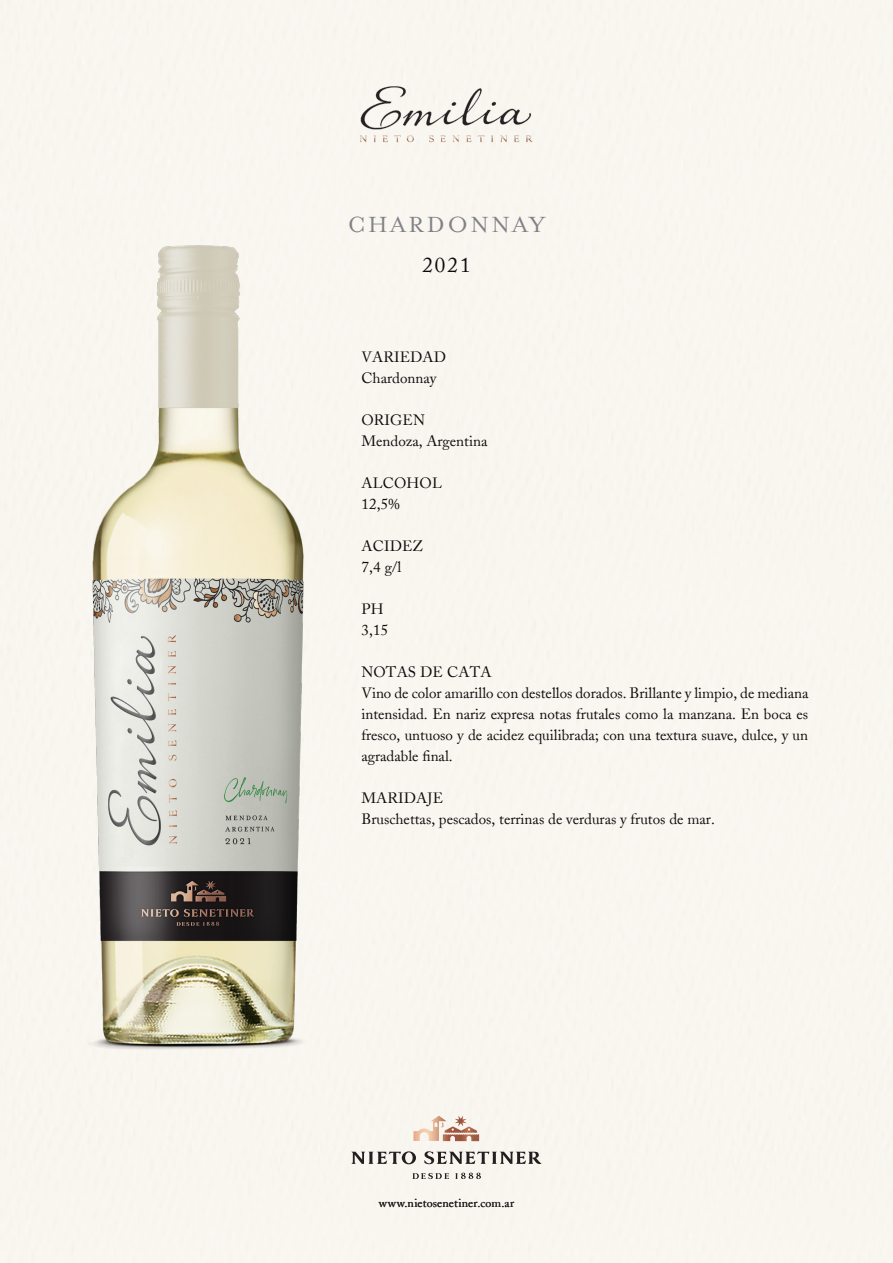
<style>
.page{position:relative;width:893px;height:1263px;background:#fff}
.page>*{position:absolute;margin:0;border:0;box-sizing:border-box;transform-origin:0 0}
.t1{font:25.5px "Mrs Eaves Roman";letter-spacing:.1em;color:#808285}
.t2{font:21px "Adobe Caslon";color:#110a0c}
.t3{font:15px/21px "Adobe Caslon";color:#110a0c;text-align:justify}
.t4{font:12px "Adobe Caslon";letter-spacing:.015em;color:#231f20}
</style>
<div class="page">
<svg style="left:413px;top:1116px;width:66px;height:25px"></svg>
<svg style="left:351px;top:1151px;width:191px;height:28px"></svg>
<img style="left:69px;top:227px;width:261px;height:839px">
<img style="left:358px;top:85px;width:177px;height:58px">
<p class="t1" style="left:348px;top:213px;width:199px">CHARDONNAY</p>
<p class="t2" style="left:422px;top:252px;width:50px">2021</p>
<p class="t3" style="left:361px;top:347px;width:86px">VARIEDAD</p>
<p class="t3" style="left:361px;top:368px;width:76px">Chardonnay</p>
<p class="t3" style="left:361px;top:410px;width:65px">ORIGEN</p>
<p class="t3" style="left:361px;top:431px;width:127px">Mendoza, Argentina</p>
<p class="t3" style="left:361px;top:473px;width:82px">ALCOHOL</p>
<p class="t3" style="left:361px;top:494px;width:40px">12,5%</p>
<p class="t3" style="left:361px;top:536px;width:63px">ACIDEZ</p>
<p class="t3" style="left:361px;top:557px;width:41px">7,4 g/l</p>
<p class="t3" style="left:361px;top:599px;width:24px">PH</p>
<p class="t3" style="left:361px;top:620px;width:28px">3,15</p>
<p class="t3" style="left:361px;top:662px;width:132px">NOTAS DE CATA</p>
<p class="t3" style="left:361px;top:683px;width:448px">Vino de color amarillo con destellos dorados. Brillante y limpio, de mediana intensidad. En nariz expresa notas frutales como la manzana. En boca es fresco, untuoso y de acidez equilibrada; con una textura suave, dulce, y un agradable final.</p>
<p class="t3" style="left:361px;top:788px;width:83px">MARIDAJE</p>
<p class="t3" style="left:361px;top:809px;width:355px">Bruschettas, pescados, terrinas de verduras y frutos de mar.</p>
<p class="t4" style="left:379px;top:1195px;width:137px">www.nietosenetiner.com.ar</p>
</div>
